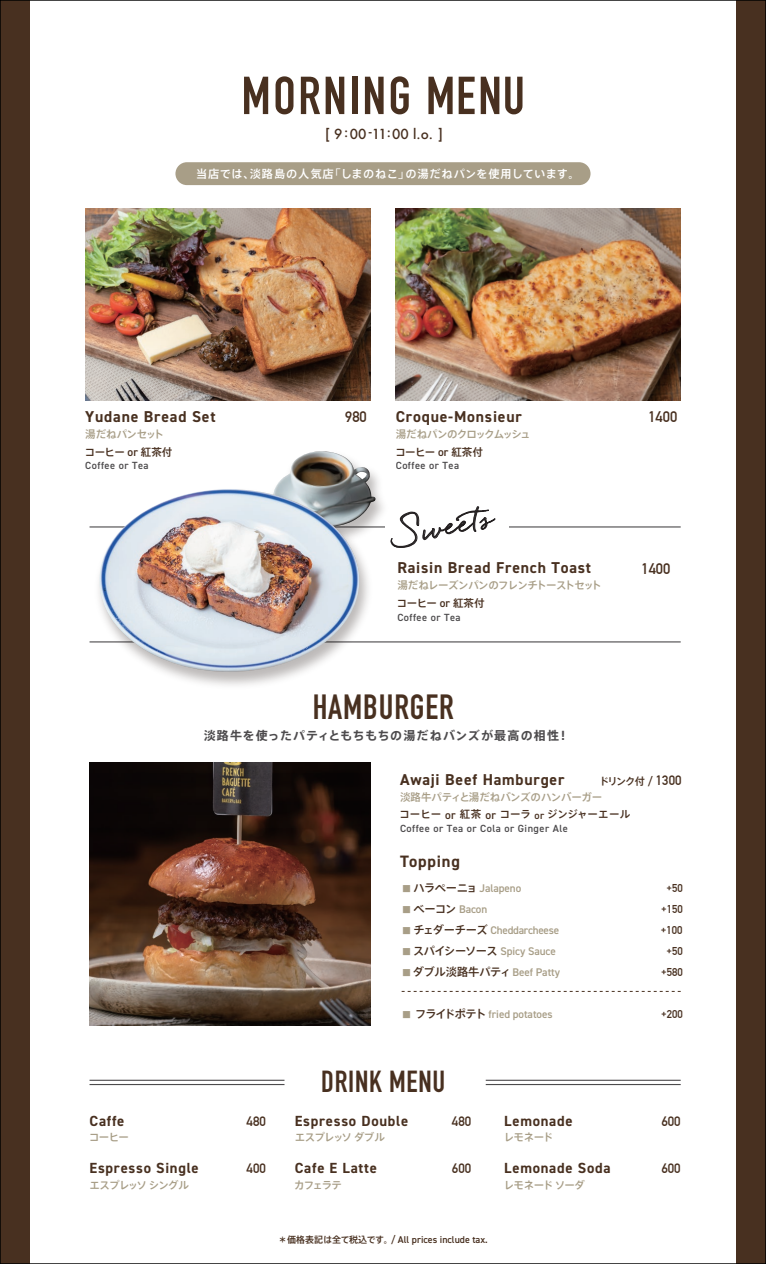
<style>
.page{position:relative;width:766px;height:1264px;background:#fff}
.page>*{position:absolute;margin:0;border:0;box-sizing:border-box;transform-origin:0 0}
.t1{font:700 52.5px "DIN Condensed";letter-spacing:.05em;color:#483020}
.t2{font:700 34.5px "DIN Condensed";letter-spacing:.025em;color:#483020}
.t3{font:700 30px "DIN Condensed";letter-spacing:.025em;color:#483020}
.t4{font:30px "Quickpen";color:#231f20}
.t5{font:700 16.5px "DIN2014";letter-spacing:.05em;color:#483020}
.t6{font:700 15.75px "DIN2014";letter-spacing:.05em;color:#483020}
.t7{font:700 15px "DIN Alternate";color:#483020}
.t8{font:700 14.7px "DIN2014";letter-spacing:.05em;color:#483020}
.t9{font:500 13.5px "Futura";color:#483020}
.t10{font:700 13.35px "DIN Alternate";color:#483020}
.t11{font:700 12px "Axis Std";letter-spacing:.08em;color:#4d4b4d}
.t12{font:500 11.25px "Axis Std";letter-spacing:.065em;color:#fff}
.t13{font:500 11.25px "Axis Std";letter-spacing:-.005em;color:#483020}
.t14{font:600 11.1px "DIN2014";letter-spacing:-.005em;color:#a89e87}
.t15{font:700 11.1px "DIN Alternate";letter-spacing:-.005em;color:#483020}
.t16{font:600 11.1px "DIN2014";letter-spacing:-.025em;color:#a89e87}
.t17{font:500 10.5px/18px "Axis Std";letter-spacing:-.06em;color:#a89e87}
.t18{font:500 10.5px "Axis Std";letter-spacing:-.01em;color:#483020}
.t19{font:500 10.5px "Axis Std";letter-spacing:-.01em;color:#a89e87}
.t20{font:500 10.5px "Axis Std";letter-spacing:-.08em;color:#a89e87}
.t21{font:600 10.35px "DIN2014";letter-spacing:.045em;color:#4d4b4d}
.t22{font:500 10.2px "Axis Std";letter-spacing:-.12em;color:#483020}
.t23{font:600 9.9px "DIN2014";color:#483020}
.s1{color:#483020}
.s2{font-family:"DIN2014";font-weight:600;font-size:11.55px;color:#483020}
.s3{font-family:"DIN2014";font-weight:600;font-size:11.1px}
.s4{font-family:"DIN Alternate";font-weight:700;font-size:13.35px}
.s5{font-family:"DIN2014";font-weight:600;font-size:11.55px}
.s6{font-family:"DIN2014";font-weight:600;font-size:10.35px}
.s7{font-family:"Axis Std";font-weight:500;font-size:9px}
.s8{font-family:"Axis Std";font-weight:500;font-size:11.25px;color:#483020}
.s9{font-family:"DIN2014";font-weight:600}
.s10{font-size:9px;color:#a89e87}
.s11{font-family:"DIN2014";font-weight:600;font-size:11.1px;color:#a89e87}
</style>
<div class="page">
<img style="left:85px;top:208px;width:285px;height:192px">
<div style="left:175px;top:162px;width:415px;height:23px;background:#a89e87;border-radius:11px"></div>
<hr style="left:90px;top:526px;width:591px;height:1px;background:#4d4b4d">
<hr style="left:90px;top:641px;width:591px;height:1px;background:#4d4b4d">
<hr style="left:90px;top:1079px;width:194px;height:1px;background:#4d4b4d">
<hr style="left:90px;top:1083px;width:194px;height:1px;background:#4d4b4d">
<hr style="left:486px;top:1079px;width:195px;height:1px;background:#4d4b4d">
<hr style="left:486px;top:1083px;width:195px;height:1px;background:#4d4b4d">
<img style="left:396px;top:208px;width:285px;height:192px">
<div style="left:0;top:0;width:30px;height:1263px;background:#483020"></div>
<div style="left:736px;top:0;width:30px;height:1263px;background:#483020"></div>
<img style="left:376px;top:476px;width:15px;height:67px">
<img style="left:278px;top:451px;width:98px;height:33px">
<svg style="left:356px;top:472px;width:11px;height:7px"></svg>
<img style="left:91px;top:484px;width:286px;height:202px">
<img style="left:99px;top:489px;width:260px;height:183px">
<img style="left:90px;top:762px;width:280px;height:263px">
<div style="left:385px;top:520px;width:123px;height:11px;background:#fff"></div>
<svg style="left:391px;top:506px;width:104px;height:41px"></svg>
<svg style="left:402px;top:990px;width:279px;height:1px"></svg>
<h1 class="t1" style="left:241px;top:60px;width:285px">MORNING MENU</h1>
<p class="t9" style="left:325px;top:124px;width:119px">[ 9:00 -11:00 l.o. ]</p>
<p class="t12" style="left:196px;top:166px;width:385px">当店では、淡路島の人気店「しまのねこ」の湯だねパンを使用しています。</p>
<h3 class="t6" style="left:85px;top:406px;width:132px">Yudane Bread Set</h3>
<h3 class="t7" style="left:345px;top:405px;width:23px">980</h3>
<p class="t17" style="left:85px;top:424px;width:89px">湯だねパンセット<span class="s1">コーヒー</span> <span class="s2">or</span> <span class="s1">紅茶付</span></p>
<p class="t21" style="left:85px;top:459px;width:65px">Coffee or Tea</p>
<h3 class="t6" style="left:396px;top:406px;width:128px">Croque-Monsieur</h3>
<h3 class="t7" style="left:648px;top:405px;width:30px">1400</h3>
<p class="t17" style="left:395px;top:424px;width:137px">湯だねパンのクロックムッシュ<span class="s1">コーヒー</span> <span class="s2">or</span> <span class="s1">紅茶付</span></p>
<p class="t21" style="left:396px;top:459px;width:65px">Coffee or Tea</p>
<h3 class="t4" style="left:395px;top:516px;width:99px;rotate:-10deg">Sweets</h3>
<h3 class="t6" style="left:397px;top:557px;width:195px">Raisin Bread French Toast</h3>
<h3 class="t7" style="left:641px;top:557px;width:30px">1400</h3>
<p class="t17" style="left:397px;top:575px;width:206px">湯だねレーズンパンのフレンチトーストセット<span class="s1">コーヒー</span> <span class="s2">or</span> <span class="s1">紅茶付</span></p>
<p class="t21" style="left:397px;top:610px;width:65px">Coffee or Tea</p>
<h2 class="t2" style="left:313px;top:683px;width:143px">HAMBURGER</h2>
<p class="t11" style="left:204px;top:726px;width:367px">淡路牛を使ったパティともちもちの湯だねバンズが最高の相性！</p>
<h3 class="t6" style="left:400px;top:768px;width:166px">Awaji Beef Hamburger</h3>
<p class="t22" style="left:599px;top:773px;width:84px">ドリンク付 <span class="s3">/</span> <span class="s4">1300</span></p>
<p class="t19" style="left:400px;top:788px;width:204px">淡路牛パティと湯だねバンズのハンバーガー</p>
<p class="t18" style="left:399px;top:806px;width:232px">コーヒー <span class="s5">or</span> 紅茶 <span class="s5">or</span> コーラ <span class="s6">or</span> ジンジャーエール</p>
<p class="t21" style="left:400px;top:821px;width:169px">Coffee or Tea or Cola or Ginger Ale</p>
<h3 class="t5" style="left:400px;top:850px;width:61px">Topping</h3>
<p class="t14" style="left:402px;top:880px;width:121px"><span class="s7">■</span> <span class="s8">ハラペーニョ</span> Jalapeno</p>
<p class="t15" style="left:666px;top:879px;width:18px"><span class="s9">+</span>50</p>
<p class="t14" style="left:402px;top:901px;width:87px"><span class="s7">■</span> <span class="s8">ベーコン</span> Bacon</p>
<p class="t15" style="left:661px;top:900px;width:23px"><span class="s9">+</span>150</p>
<p class="t16" style="left:402px;top:922px;width:159px"><span class="s7">■</span> <span class="s8">チェダーチーズ</span> Cheddarcheese</p>
<p class="t15" style="left:661px;top:921px;width:23px"><span class="s9">+</span>100</p>
<p class="t14" style="left:402px;top:943px;width:155px"><span class="s7">■</span> <span class="s8">スパイシーソース</span> Spicy Sauce</p>
<p class="t15" style="left:666px;top:942px;width:18px"><span class="s9">+</span>50</p>
<p class="t13" style="left:402px;top:962px;width:159px"><span class="s10">■</span> ダブル淡路牛パティ <span class="s11">Beef Patty</span></p>
<p class="t15" style="left:661px;top:963px;width:23px"><span class="s9">+</span>580</p>
<p class="t14" style="left:402px;top:1006px;width:152px"><span class="s7">■</span> <span class="s8">フライドポテト</span> fried potatoes</p>
<p class="t15" style="left:661px;top:1005px;width:23px"><span class="s9">+</span>200</p>
<h3 class="t8" style="left:90px;top:1110px;width:36px">Caffe</h3>
<p class="t10" style="left:247px;top:1110px;width:21px">480</p>
<p class="t17" style="left:89px;top:1127px;width:52px">コーヒー　</p>
<h3 class="t8" style="left:90px;top:1157px;width:111px">Espresso Single</h3>
<p class="t10" style="left:247px;top:1158px;width:21px">400</p>
<p class="t20" style="left:89px;top:1176px;width:101px">エスプレッソシングル</p>
<h3 class="t3" style="left:321px;top:1060px;width:125px">DRINK MENU</h3>
<h3 class="t8" style="left:295px;top:1110px;width:115px">Espresso Double</h3>
<p class="t10" style="left:452px;top:1110px;width:21px">480</p>
<p class="t17" style="left:295px;top:1127px;width:92px">エスプレッソダブル</p>
<h3 class="t8" style="left:295px;top:1157px;width:84px">Cafe E Latte</h3>
<p class="t10" style="left:452px;top:1158px;width:21px">600</p>
<p class="t17" style="left:294px;top:1174px;width:49px">カフェラテ</p>
<h3 class="t8" style="left:504px;top:1110px;width:70px">Lemonade</h3>
<p class="t10" style="left:661px;top:1110px;width:21px">600</p>
<p class="t17" style="left:504px;top:1127px;width:51px">レモネード</p>
<h3 class="t8" style="left:504px;top:1157px;width:108px">Lemonade Soda</h3>
<p class="t10" style="left:661px;top:1158px;width:21px">600</p>
<p class="t17" style="left:504px;top:1174px;width:83px">レモネードソーダ</p>
<p class="t23" style="left:278px;top:1232px;width:211px"><span class="s7">＊価格表記は全て税込です。</span>/ All prices include tax.</p>
</div>
